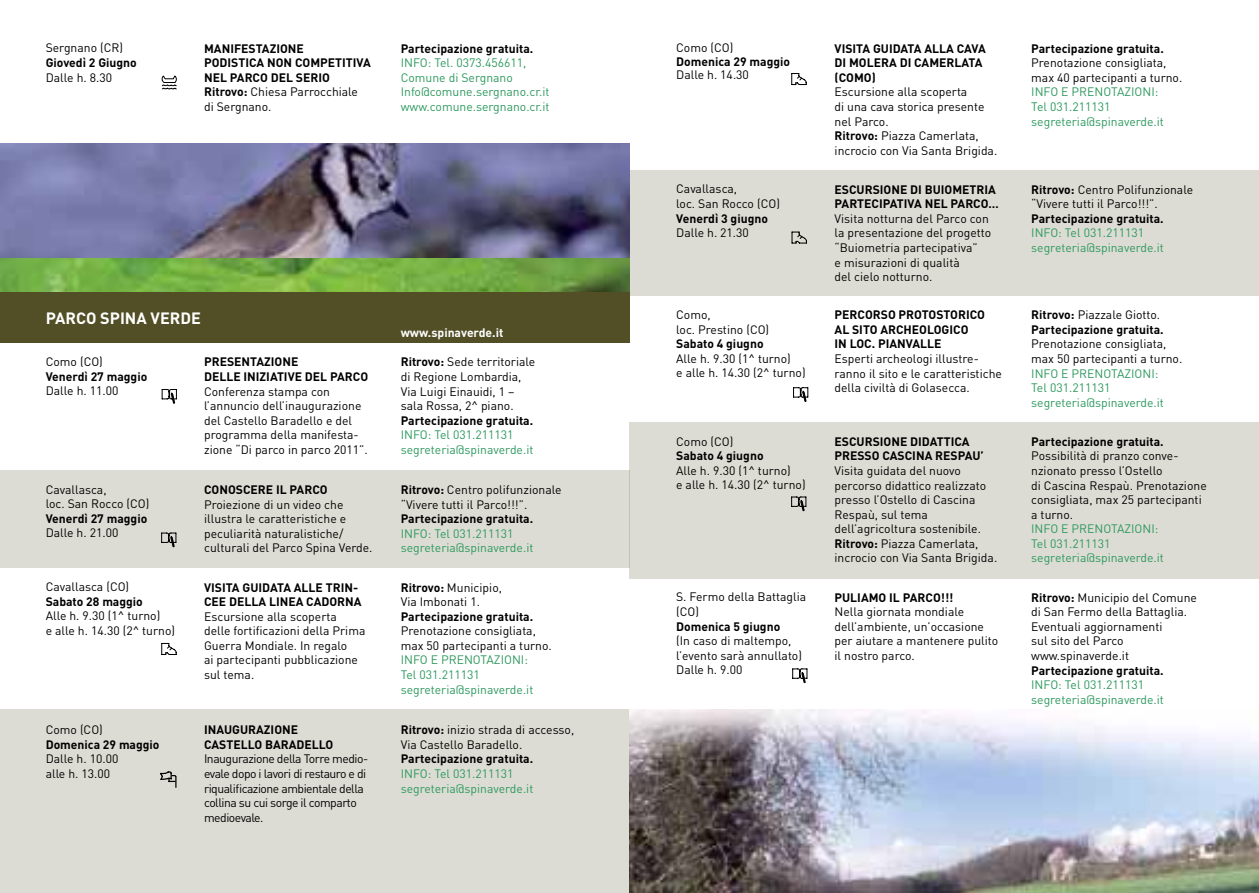
<style>
.page{position:relative;width:1259px;height:893px;background:#fff}
.page>*{position:absolute;margin:0;border:0;box-sizing:border-box;transform-origin:0 0}
.t1{font:700 16.2px "DIN";color:#fff}
.t2{font:12.15px/14.5px "DIN";color:#000}
.t3{font:700 12.15px/14.5px "DIN";color:#000}
.t4{font:12.15px/14.5px "DIN";color:#2d995e}
.t5{font:12.15px/14.5px "DIN";letter-spacing:-.04em;color:#000}
.t6{font:700 12.15px "DIN";color:#fff}
.s1{font-weight:400}
.s2{font-weight:700}
</style>
<div class="page">
<div style="left:629px;top:422px;width:630px;height:156px;background:#dddcd4"></div>
<div style="left:629px;top:170px;width:630px;height:126px;background:#dddcd4"></div>
<div style="left:0;top:470px;width:629px;height:98px;background:#dddcd4"></div>
<div style="left:0;top:710px;width:629px;height:183px;background:#dddcd4"></div>
<img style="left:0;top:144px;width:629px;height:149px">
<div style="left:0;top:293px;width:629px;height:50px;background:#524f26"></div>
<img style="left:629px;top:710px;width:630px;height:183px">
<svg style="left:162px;top:76px;width:15px;height:14px"></svg>
<svg style="left:162px;top:389px;width:15px;height:15px"></svg>
<svg style="left:161px;top:533px;width:15px;height:14px"></svg>
<svg style="left:161px;top:643px;width:16px;height:12px"></svg>
<svg style="left:160px;top:771px;width:16px;height:17px"></svg>
<svg style="left:791px;top:73px;width:15px;height:12px"></svg>
<svg style="left:791px;top:232px;width:16px;height:12px"></svg>
<svg style="left:793px;top:387px;width:15px;height:15px"></svg>
<svg style="left:791px;top:496px;width:15px;height:15px"></svg>
<svg style="left:792px;top:668px;width:15px;height:15px"></svg>
<p class="t2" style="left:46px;top:41px;width:79px">Sergnano (CR)</p>
<p class="t3" style="left:46px;top:55px;width:93px">Giovedì 2 Giugno</p>
<p class="t2" style="left:46px;top:70px;width:68px">Dalle h. 8.30</p>
<p class="t3" style="left:204px;top:40px;width:168px">MANIFESTAZIONE<br>PODISTICA NON COMPETITIVA<br>NEL PARCO DEL SERIO<br>Ritrovo: <span class="s1">Chiesa Parrocchiale<br>di Sergnano.</span></p>
<p class="t3" style="left:401px;top:40px;width:134px">Partecipazione gratuita.</p>
<p class="t4" style="left:401px;top:55px;width:150px">INFO: Tel. 0373.456611,<br>Comune di Sergnano<br>Info@comune.sergnano.cr.it www.comune.sergnano.cr.it</p>
<h1 class="t1" style="left:46px;top:307px;width:157px">PARCO SPINA VERDE</h1>
<p class="t2" style="left:46px;top:354px;width:59px">Como (CO)</p>
<p class="t3" style="left:46px;top:369px;width:103px">Venerdì 27 maggio</p>
<p class="t2" style="left:46px;top:383px;width:74px">Dalle h. 11.00</p>
<p class="t3" style="left:204px;top:354px;width:166px">PRESENTAZIONE<br>DELLE INIZIATIVE DEL PARCO</p>
<p class="t2" style="left:204px;top:384px;width:165px">Conferenza stampa con l’annuncio dell’inaugurazione del Castello Baradello e del programma della manifesta&shy;zione “Di parco in parco 2011”.</p>
<p class="t2" style="left:46px;top:482px;width:105px">Cavallasca,<br>loc. San Rocco (CO)</p>
<p class="t3" style="left:46px;top:511px;width:103px">Venerdì 27 maggio</p>
<p class="t2" style="left:46px;top:526px;width:74px">Dalle h. 21.00</p>
<p class="t3" style="left:204px;top:482px;width:125px">CONOSCERE IL PARCO</p>
<p class="t2" style="left:204px;top:497px;width:170px">Proiezione di un video che illustra le caratteristiche e peculiarità naturalistiche/ culturali del Parco Spina Verde.</p>
<p class="t2" style="left:46px;top:579px;width:85px">Cavallasca (CO)</p>
<p class="t3" style="left:46px;top:594px;width:99px">Sabato 28 maggio</p>
<p class="t2" style="left:46px;top:609px;width:131px">Alle h. 9.30 (1^ turno)<br>e alle h. 14.30 (2^ turno)</p>
<p class="t3" style="left:204px;top:579px;width:159px">VISITA GUIDATA ALLE TRIN-<br>CEE DELLA LINEA CADORNA</p>
<p class="t2" style="left:204px;top:609px;width:163px">Escursione alla scoperta delle fortificazioni della Prima<br>Guerra Mondiale. In regalo<br>ai partecipanti pubblicazione sul tema.</p>
<p class="t2" style="left:46px;top:722px;width:59px">Como (CO)</p>
<p class="t3" style="left:46px;top:736px;width:115px">Domenica 29 maggio</p>
<p class="t2" style="left:46px;top:751px;width:74px">Dalle h. 10.00 alle h. 13.00</p>
<p class="t3" style="left:204px;top:722px;width:131px">INAUGURAZIONE<br>CASTELLO BARADELLO</p>
<p class="t5" style="left:204px;top:751px;width:166px">Inaugurazione della Torre medio&shy;evale dopo i lavori di restauro e di riqualificazione ambientale della collina su cui sorge il comparto medioevale.</p>
<p class="t6" style="left:401px;top:325px;width:104px">www.spinaverde.it</p>
<p class="t2" style="left:401px;top:355px;width:136px"><span class="s2">Ritrovo:</span> Sede territoriale di Regione Lombardia,<br>Via Luigi Einauidi, 1 – sala Rossa, 2^ piano.</p>
<p class="t3" style="left:401px;top:413px;width:134px">Partecipazione gratuita.</p>
<p class="t4" style="left:401px;top:427px;width:134px">INFO: Tel 031.211131 segreteria@spinaverde.it</p>
<p class="t2" style="left:401px;top:482px;width:162px"><span class="s2">Ritrovo:</span> Centro polifunzionale “Vivere tutti il Parco!!!”.</p>
<p class="t3" style="left:401px;top:511px;width:134px">Partecipazione gratuita.</p>
<p class="t4" style="left:401px;top:526px;width:134px">INFO: Tel 031.211131 segreteria@spinaverde.it</p>
<p class="t2" style="left:401px;top:580px;width:103px"><span class="s2">Ritrovo:</span> Municipio,<br>Via Imbonati 1.</p>
<p class="t3" style="left:401px;top:608px;width:134px">Partecipazione gratuita.</p>
<p class="t2" style="left:401px;top:623px;width:153px">Prenotazione consigliata, max 50 partecipanti a turno.</p>
<p class="t4" style="left:401px;top:652px;width:134px">INFO E PRENOTAZIONI:<br>Tel 031.211131 segreteria@spinaverde.it</p>
<p class="t2" style="left:401px;top:722px;width:175px"><span class="s2">Ritrovo:</span> inizio strada di accesso,<br>Via Castello Baradello.</p>
<p class="t3" style="left:401px;top:751px;width:134px">Partecipazione gratuita.</p>
<p class="t4" style="left:401px;top:766px;width:134px">INFO: Tel 031.211131 segreteria@spinaverde.it</p>
<p class="t2" style="left:676px;top:41px;width:59px">Como (CO)</p>
<p class="t3" style="left:676px;top:54px;width:115px">Domenica 29 maggio</p>
<p class="t2" style="left:676px;top:68px;width:74px">Dalle h. 14.30</p>
<p class="t3" style="left:834px;top:40px;width:153px">VISITA GUIDATA ALLA CAVA<br>DI MOLERA DI CAMERLATA (COMO)</p>
<p class="t2" style="left:834px;top:84px;width:164px">Escursione alla scoperta<br>di una cava storica presente nel Parco.<br><span class="s2">Ritrovo:</span> Piazza Camerlata, incrocio con Via Santa Brigida.</p>
<p class="t3" style="left:1031px;top:40px;width:134px">Partecipazione gratuita.</p>
<p class="t2" style="left:1031px;top:55px;width:153px">Prenotazione consigliata, max 40 partecipanti a turno.</p>
<p class="t4" style="left:1031px;top:84px;width:134px">INFO E PRENOTAZIONI:<br>Tel 031.211131 segreteria@spinaverde.it</p>
<p class="t2" style="left:676px;top:182px;width:105px">Cavallasca,<br>loc. San Rocco (CO)</p>
<p class="t3" style="left:676px;top:210px;width:93px">Venerdì 3 giugno</p>
<p class="t2" style="left:676px;top:225px;width:74px">Dalle h. 21.30</p>
<p class="t3" style="left:834px;top:182px;width:166px">ESCURSIONE DI BUIOMETRIA<br>PARTECIPATIVA NEL PARCO…</p>
<p class="t2" style="left:834px;top:211px;width:158px">Visita notturna del Parco con la presentazione del progetto “Buiometria partecipativa”<br>e misurazioni di qualità<br>del cielo notturno.</p>
<p class="t2" style="left:1031px;top:182px;width:163px"><span class="s2">Ritrovo:</span> Centro Polifunzionale “Vivere tutti il Parco!!!”.</p>
<p class="t3" style="left:1031px;top:211px;width:134px">Partecipazione gratuita.</p>
<p class="t4" style="left:1031px;top:226px;width:134px">INFO: Tel 031.211131 segreteria@spinaverde.it</p>
<p class="t2" style="left:676px;top:307px;width:95px">Como,<br>loc. Prestino (CO)</p>
<p class="t3" style="left:676px;top:336px;width:89px">Sabato 4 giugno</p>
<p class="t2" style="left:676px;top:351px;width:131px">Alle h. 9.30 (1^ turno)<br>e alle h. 14.30 (2^ turno)</p>
<p class="t3" style="left:834px;top:307px;width:152px">PERCORSO PROTOSTORICO<br>AL SITO ARCHEOLOGICO<br>IN LOC. PIANVALLE</p>
<p class="t2" style="left:834px;top:351px;width:169px">Esperti archeologi illustre&shy;ranno il sito e le caratteristiche della civiltà di Golasecca.</p>
<p class="t3" style="left:1031px;top:307px;width:134px">Ritrovo: <span class="s1">Piazzale Giotto.<br></span>Partecipazione gratuita.</p>
<p class="t2" style="left:1031px;top:337px;width:153px">Prenotazione consigliata, max 50 partecipanti a turno.</p>
<p class="t4" style="left:1031px;top:366px;width:134px">INFO E PRENOTAZIONI:<br>Tel 031.211131 segreteria@spinaverde.it</p>
<p class="t2" style="left:676px;top:434px;width:59px">Como (CO)</p>
<p class="t3" style="left:676px;top:448px;width:89px">Sabato 4 giugno</p>
<p class="t2" style="left:676px;top:463px;width:131px">Alle h. 9.30 (1^ turno)<br>e alle h. 14.30 (2^ turno)</p>
<p class="t3" style="left:834px;top:434px;width:151px">ESCURSIONE DIDATTICA<br>PRESSO CASCINA RESPAU’</p>
<p class="t2" style="left:834px;top:463px;width:164px">Visita guidata del nuovo percorso didattico realizzato presso l’Ostello di Cascina<br>Respaù, sul tema dell’agricoltura sostenibile.<br><span class="s2">Ritrovo:</span> Piazza Camerlata, incrocio con Via Santa Brigida.</p>
<p class="t3" style="left:1031px;top:434px;width:134px">Partecipazione gratuita.</p>
<p class="t2" style="left:1031px;top:448px;width:177px">Possibilità di pranzo conve&shy;nzionato presso l’Ostello<br>di Cascina Respaù. Prenotazione consigliata, max 25 partecipanti a turno.</p>
<p class="t4" style="left:1031px;top:521px;width:134px">INFO E PRENOTAZIONI:<br>Tel 031.211131 segreteria@spinaverde.it</p>
<p class="t2" style="left:676px;top:589px;width:131px">S. Fermo della Battaglia (CO)</p>
<p class="t3" style="left:676px;top:618px;width:106px">Domenica 5 giugno</p>
<p class="t2" style="left:676px;top:633px;width:127px">(In caso di maltempo, l’evento sarà annullato)<br>Dalle h. 9.00</p>
<p class="t3" style="left:834px;top:589px;width:120px">PULIAMO IL PARCO!!!</p>
<p class="t2" style="left:834px;top:604px;width:165px">Nella giornata mondiale dell’ambiente, un’occasione per aiutare a mantenere pulito il nostro parco.</p>
<p class="t2" style="left:1031px;top:590px;width:167px"><span class="s2">Ritrovo:</span> Municipio del Comune di San Fermo della Battaglia.<br>Eventuali aggiornamenti<br>sul sito del Parco www.spinaverde.it</p>
<p class="t3" style="left:1031px;top:662px;width:134px">Partecipazione gratuita.</p>
<p class="t4" style="left:1031px;top:677px;width:134px">INFO: Tel 031.211131 segreteria@spinaverde.it</p>
</div>
